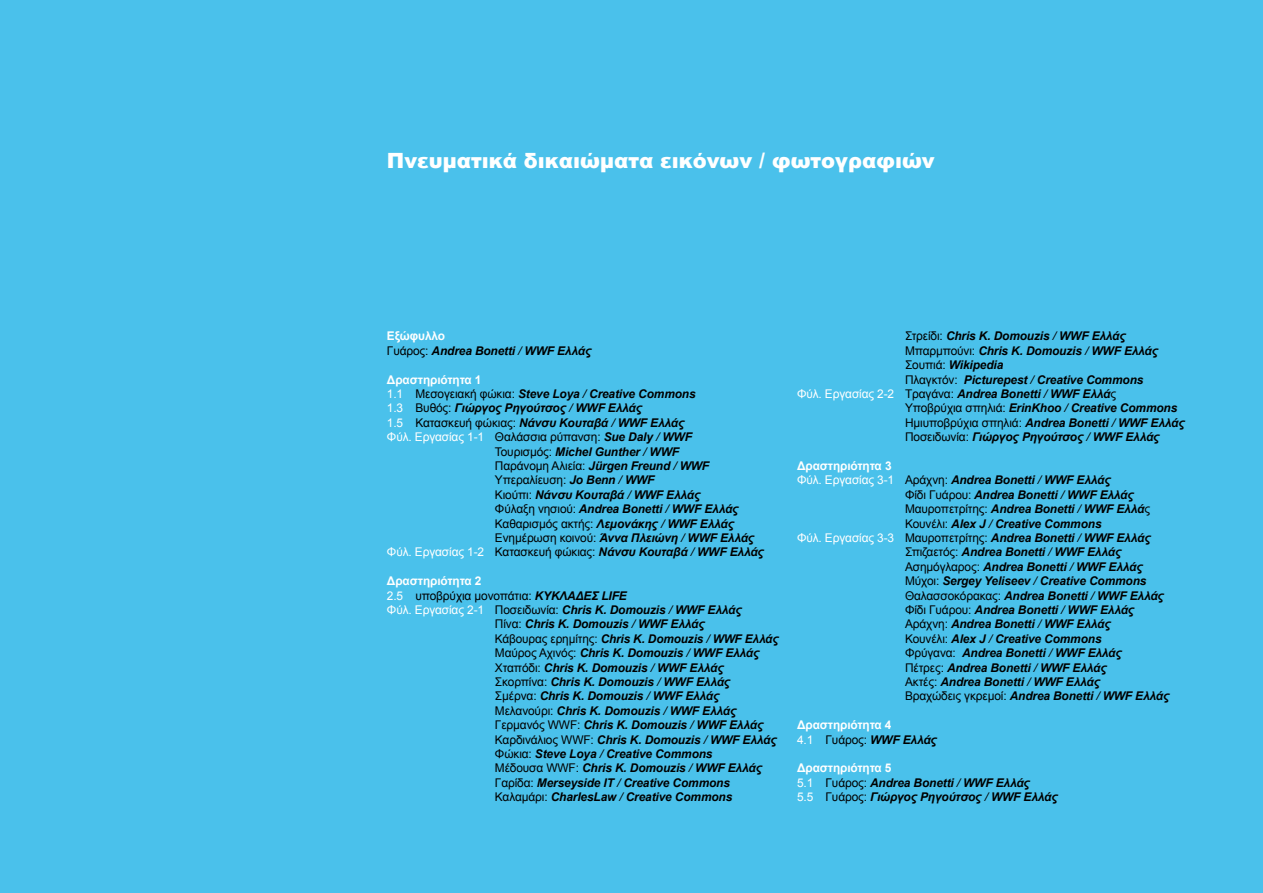
<style>
.page{position:relative;width:1263px;height:893px;background:#4ac1eb}
.page>*{position:absolute;margin:0;border:0;box-sizing:border-box;transform-origin:0 0}
.t1{font:900 21px "Arial";color:#fff}
.t2{font:italic 700 12px/14.4px "Arial";letter-spacing:-.01em;color:#000}
.t3{font:12px "Arial";letter-spacing:-.01em;color:#000}
.t4{font:700 12px/14.4px "Arial";letter-spacing:-.01em;color:#fff}
.s1{font-style:normal;color:#fff}
.s2{font-weight:400;font-style:normal}
.s3{font-weight:400}
.s4{font-weight:400;font-style:normal;color:#fff}
.s5{color:#fff}
.s6{font-weight:700;font-style:italic}
.s7{font-style:italic}
.s8{font-weight:400;color:#000}
.s9{font-style:italic;color:#000}
</style>
<div class="page">
<h1 class="t1" style="left:387px;top:145px;width:549px">Πνευματικά δικαιώματα εικόνων / φωτογραφιών</h1>
<p class="t2" style="left:387px;top:329px;width:206px"><span class="s1">Εξώφυλλο<br></span><span class="s2">Γυάρος:</span> Andrea Bonetti <span class="s3">/</span> WWF Ελλάς</p>
<p class="t4" style="left:387px;top:373px;width:96px">Δραστηριότητα 1</p>
<p class="t2" style="left:387px;top:387px;width:310px"><span class="s4">1.1</span> <span class="s2">Μεσογειακή φώκια:</span> Steve Loya <span class="s3">/</span> Creative Commons</p>
<p class="t2" style="left:387px;top:401px;width:257px"><span class="s4">1.3</span> <span class="s2">Βυθός:</span> Γιώργος Ρηγούτσος <span class="s3">/</span> WWF Ελλάς</p>
<p class="t2" style="left:387px;top:416px;width:299px"><span class="s4">1.5</span> <span class="s2">Κατασκευή φώκιας:</span> Nάνσυ Kουταβά <span class="s3">/</span> WWF Ελλάς</p>
<p class="t3" style="left:387px;top:429px;width:306px"><span class="s5">Φύλ. Εργασίας 1-1</span> Θαλάσσια ρύπανση: <span class="s6">Sue Daly</span> <span class="s7">/</span> <span class="s6">WWF</span></p>
<p class="t2" style="left:495px;top:445px;width:186px"><span class="s2">Τουρισμός:</span> Michel Gunther <span class="s3">/</span> WWF</p>
<p class="t3" style="left:495px;top:458px;width:216px">Παράνομη Αλιεία: <span class="s6">Jürgen Freund</span> <span class="s7">/</span> <span class="s6">WWF</span></p>
<p class="t3" style="left:495px;top:472px;width:161px">Υπεραλίευση: <span class="s6">Jo Benn</span> <span class="s7">/</span> <span class="s6">WWF</span></p>
<p class="t2" style="left:495px;top:488px;width:207px"><span class="s2">Κιούπι:</span> Nάνσυ Kουταβά <span class="s3">/</span> WWF Ελλάς</p>
<p class="t2" style="left:495px;top:502px;width:245px"><span class="s2">Φύλαξη νησιού:</span> Andrea Bonetti <span class="s3">/</span> WWF Ελλάς</p>
<p class="t2" style="left:495px;top:517px;width:241px"><span class="s2">Καθαρισμός ακτής:</span> Λεμονάκης <span class="s3">/</span> WWF Ελλάς</p>
<p class="t2" style="left:495px;top:531px;width:261px"><span class="s2">Ενημέρωση κοινού:</span> Άννα Πλειώνη <span class="s3">/</span> WWF Ελλάς</p>
<p class="t2" style="left:387px;top:545px;width:378px"><span class="s4">Φύλ. Εργασίας 1-2</span> <span class="s2">Κατασκευή φώκιας:</span> Nάνσυ Kουταβά <span class="s3">/</span> WWF Ελλάς</p>
<p class="t4" style="left:387px;top:574px;width:96px">Δραστηριότητα 2</p>
<p class="t3" style="left:387px;top:588px;width:241px"><span class="s5">2.5</span> υποβρύχια μονοπάτια: <span class="s6">ΚΥΚΛΑΔΕΣ LIFE</span></p>
<p class="t2" style="left:387px;top:603px;width:356px"><span class="s4">Φύλ. Εργασίας 2-1</span> <span class="s2">Ποσειδωνία:</span> Chris K. Domouzis <span class="s3">/</span> WWF Ελλάς</p>
<p class="t2" style="left:495px;top:617px;width:211px"><span class="s2">Πίνα:</span> Chris K. Domouzis <span class="s3">/</span> WWF Ελλάς</p>
<p class="t2" style="left:495px;top:632px;width:285px"><span class="s2">Κάβουρας ερημίτης:</span> Chris K. Domouzis <span class="s3">/</span> WWF Ελλάς</p>
<p class="t2" style="left:495px;top:646px;width:266px"><span class="s2">Μαύρος Αχινός:</span> Chris K. Domouzis <span class="s3">/</span> WWF Ελλάς</p>
<p class="t2" style="left:495px;top:661px;width:230px"><span class="s2">Χταπόδι:</span> Chris K. Domouzis <span class="s3">/</span> WWF Ελλάς</p>
<p class="t2" style="left:495px;top:675px;width:237px"><span class="s2">Σκορπίνα:</span> Chris K. Domouzis <span class="s3">/</span> WWF Ελλάς</p>
<p class="t2" style="left:495px;top:689px;width:226px"><span class="s2">Σμέρνα:</span> Chris K. Domouzis <span class="s3">/</span> WWF Ελλάς</p>
<p class="t2" style="left:495px;top:704px;width:243px"><span class="s2">Μελανούρι:</span> Chris K. Domouzis <span class="s3">/</span> WWF Ελλάς</p>
<p class="t2" style="left:495px;top:718px;width:270px"><span class="s2">Γερμανός WWF:</span> Chris K. Domouzis <span class="s3">/</span> WWF Ελλάς</p>
<p class="t2" style="left:495px;top:733px;width:283px"><span class="s2">Καρδινάλιος WWF:</span> Chris K. Domouzis <span class="s3">/</span> WWF Ελλάς</p>
<p class="t2" style="left:495px;top:747px;width:219px"><span class="s2">Φώκια:</span> Steve Loya <span class="s3">/</span> Creative Commons</p>
<p class="t2" style="left:495px;top:761px;width:268px"><span class="s2">Μέδουσα WWF:</span> Chris K. Domouzis <span class="s3">/</span> WWF Ελλάς</p>
<p class="t2" style="left:495px;top:776px;width:237px"><span class="s2">Γαρίδα:</span> Merseyside IT <span class="s3">/</span> Creative Commons</p>
<p class="t2" style="left:495px;top:790px;width:239px"><span class="s2">Καλαμάρι:</span> CharlesLaw <span class="s3">/</span> Creative Commons</p>
<p class="t2" style="left:905px;top:329px;width:222px"><span class="s2">Στρείδι:</span> Chris K. Domouzis <span class="s3">/</span> WWF Ελλάς</p>
<p class="t2" style="left:905px;top:344px;width:255px"><span class="s2">Μπαρμπούνι:</span> Chris K. Domouzis <span class="s3">/</span> WWF Ελλάς</p>
<p class="t2" style="left:905px;top:358px;width:100px"><span class="s2">Σουπιά:</span> Wikipedia</p>
<p class="t2" style="left:905px;top:373px;width:240px"><span class="s2">Πλαγκτόν:</span> Picturepest <span class="s3">/</span> Creative Commons</p>
<p class="t2" style="left:797px;top:387px;width:321px"><span class="s4">Φύλ. Εργασίας 2-2</span> <span class="s2">Τραγάνα:</span> Andrea Bonetti <span class="s3">/</span> WWF Ελλά<span class="s2">ς</span></p>
<p class="t2" style="left:905px;top:401px;width:274px"><span class="s2">Υποβρύχια σπηλιά:</span> ErinKhoo <span class="s3">/</span> Creative Commons</p>
<p class="t2" style="left:905px;top:416px;width:281px"><span class="s2">Ημιυποβρύχια σπηλιά:</span> Andrea Bonetti <span class="s3">/</span> WWF Ελλάς</p>
<p class="t2" style="left:905px;top:430px;width:256px"><span class="s2">Ποσειδωνία:</span> Γιώργος Ρηγούτσος <span class="s3">/</span> WWF Ελλάς</p>
<p class="t4" style="left:797px;top:459px;width:96px">Δραστηριότητα 3</p>
<p class="t2" style="left:797px;top:473px;width:315px"><span class="s4">Φύλ. Εργασίας 3-1</span> <span class="s2">Αράχνη:</span> Andrea Bonetti <span class="s3">/</span> WWF Ελλάς</p>
<p class="t2" style="left:905px;top:488px;width:230px"><span class="s2">Φίδι Γυάρου:</span> Andrea Bonetti <span class="s3">/</span> WWF Ελλάς</p>
<p class="t2" style="left:905px;top:502px;width:247px"><span class="s2">Mαυροπετρίτης:</span> Andrea Bonetti <span class="s3">/</span> WWF Ελλά<span class="s2">ς</span></p>
<p class="t2" style="left:905px;top:517px;width:198px"><span class="s2">Κουνέλι:</span> Alex J <span class="s3">/</span> Creative Commons</p>
<p class="t2" style="left:797px;top:531px;width:355px"><span class="s4">Φύλ. Εργασίας 3-3</span> <span class="s2">Mαυροπετρίτης:</span> Andrea Bonetti <span class="s3">/</span> WWF Ελλάς</p>
<p class="t2" style="left:905px;top:545px;width:218px"><span class="s2">Σπιζαετός:</span> Andrea Bonetti <span class="s3">/</span> WWF Ελλάς</p>
<p class="t2" style="left:905px;top:560px;width:239px"><span class="s2">Ασημόγλαρος:</span> Andrea Bonetti <span class="s3">/</span> WWF Ελλάς</p>
<p class="t2" style="left:905px;top:574px;width:243px"><span class="s2">Μύχοι:</span> Sergey Yeliseev <span class="s3">/</span> Creative Commons</p>
<p class="t2" style="left:905px;top:589px;width:260px"><span class="s2">Θαλασσοκόρακας:</span> Andrea Bonetti <span class="s3">/</span> WWF Ελλάς</p>
<p class="t2" style="left:905px;top:603px;width:231px"><span class="s2">Φίδι Γυάρου:</span> Andrea Bonetti <span class="s3">/</span> WWF Ελλάς</p>
<p class="t2" style="left:905px;top:617px;width:207px"><span class="s2">Αράχνη:</span> Andrea Bonetti <span class="s3">/</span> WWF Ελλάς</p>
<p class="t2" style="left:905px;top:632px;width:198px"><span class="s2">Κουνέλι:</span> Alex J <span class="s3">/</span> Creative Commons</p>
<p class="t2" style="left:905px;top:646px;width:218px"><span class="s2">Φρύγανα:</span> Andrea Bonetti <span class="s3">/</span> WWF Ελλάς</p>
<p class="t2" style="left:905px;top:661px;width:203px"><span class="s2">Πέτρες:</span> Andrea Bonetti <span class="s3">/</span> WWF Ελλάς</p>
<p class="t2" style="left:905px;top:675px;width:197px"><span class="s2">Ακτές:</span> Andrea Bonetti <span class="s3">/</span> WWF Ελλάς</p>
<p class="t2" style="left:905px;top:689px;width:266px"><span class="s2">Βραχώδεις γκρεμοί:</span> Andrea Bonetti <span class="s3">/</span> WWF Ελλάς</p>
<p class="t4" style="left:797px;top:718px;width:141px">Δραστηριότητα 4<br><span class="s3">4.1</span> <span class="s8">Γυάρος:</span> <span class="s9">WWF Ελλάς</span></p>
<p class="t2" style="left:797px;top:761px;width:262px"><span class="s1">Δραστηριότητα 5<br></span><span class="s4">5.1</span> <span class="s2">Γυάρος:</span> Andrea Bonetti <span class="s3">/</span> WWF Ελλάς<br><span class="s4">5.5</span> <span class="s2">Γυάρος:</span> Γιώργος Ρηγούτσος <span class="s3">/</span> WWF Ελλάς</p>
</div>
